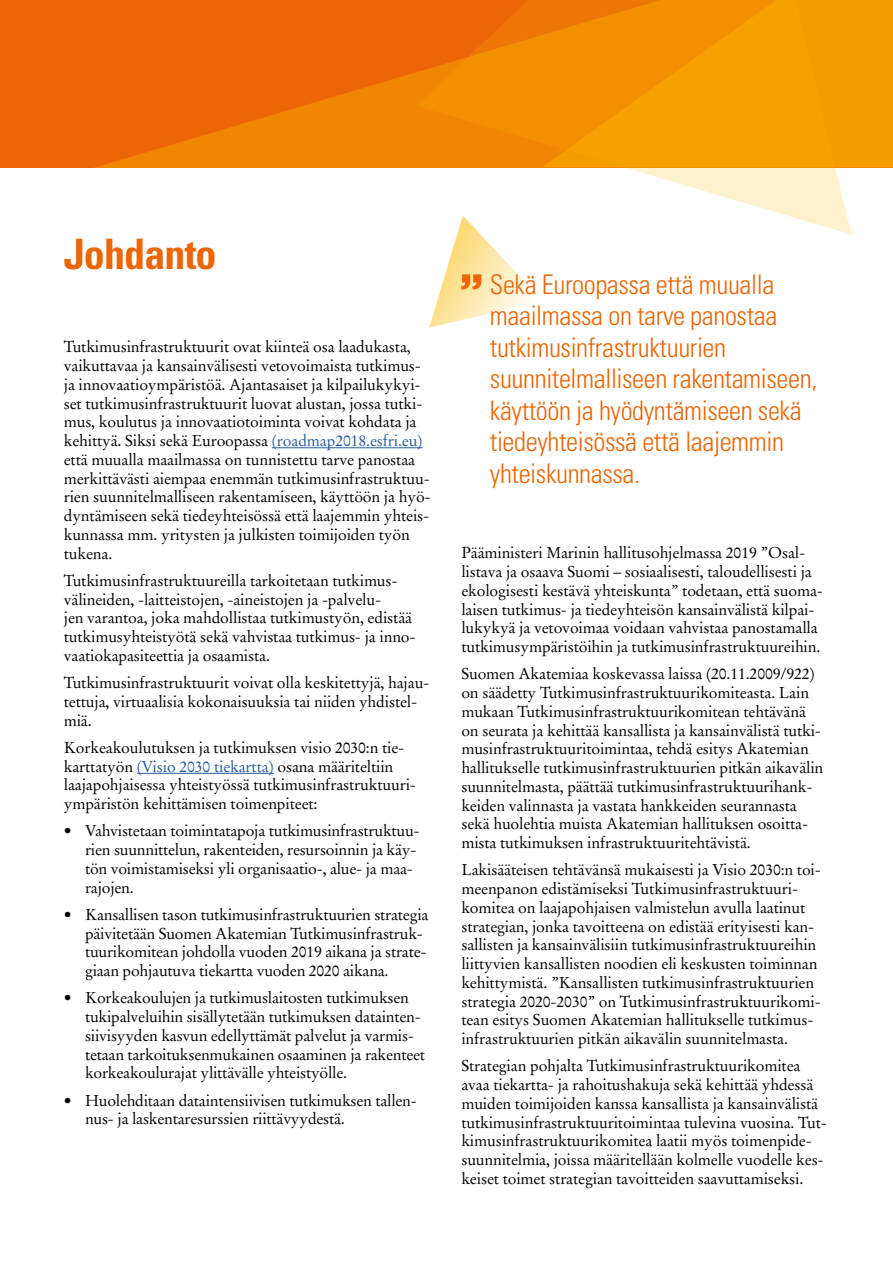
<style>
.page{position:relative;width:893px;height:1263px;background:#fff}
.page>*{position:absolute;margin:0;border:0;box-sizing:border-box;transform-origin:0 0}
.t1{font:700 condensed 42px "Univers LT Std";letter-spacing:-.02em;color:#ec6608}
.t2{font:300 condensed 27px/31.5px "Univers LT Std";letter-spacing:-.015em;color:#ec6608}
.t3{font:15.75px/18.8px "Stempel Garamond LT Std";letter-spacing:-.01em;color:#000}
.s1{color:#275b9b}
</style>
<div class="page">
<hr style="left:272px;top:447px;width:151px;height:1px;background:#275b9b">
<hr style="left:137px;top:773px;width:137px;height:1px;background:#275b9b">
<svg style="left:0;top:0;width:417px;height:167px;background:#ed6c06"></svg>
<div style="left:851px;top:0;width:42px;height:167px;background:#f59c00"></div>
<svg style="left:417px;top:0;width:434px;height:235px"></svg>
<svg style="left:429px;top:216px;width:114px;height:112px"></svg>
<h1 class="t1" style="left:64px;top:228px;width:154px">Johdanto</h1>
<p class="t3" style="left:64px;top:338px;width:368px">Tutkimusinfrastruktuurit ovat kiinteä osa laadukasta, vaikuttavaa ja kansainvälisesti vetovoimaista tutkimus&shy;ja innovaatioympäristöä. Ajantasaiset ja kilpailukykyi&shy;set tutkimusinfrastruktuurit luovat alustan, jossa tutki&shy;mus, koulutus ja innovaatiotoiminta voivat kohdata ja kehittyä. Siksi sekä Euroopassa <span class="s1">(roadmap2018.esfri.eu) </span>että muualla maailmassa on tunnistettu tarve panostaa merkittävästi aiempaa enemmän tutkimusinfrastruktuu&shy;rien suunnitelmalliseen rakentamiseen, käyttöön ja hyö&shy;dyntämiseen sekä tiedeyhteisössä että laajemmin yhteis&shy;kunnassa mm. yritysten ja julkisten toimijoiden työn tukena.</p>
<p class="t3" style="left:64px;top:571px;width:353px">Tutkimusinfrastruktuureilla tarkoitetaan tutkimus&shy;välineiden, -laitteistojen, -aineistojen ja -palvelu-<br>jen varantoa, joka mahdollistaa tutkimustyön, edistää tutkimusyhteistyötä sekä vahvistaa tutkimus- ja inno&shy;vaatiokapasiteettia ja osaamista.</p>
<p class="t3" style="left:64px;top:673px;width:367px">Tutkimusinfrastruktuurit voivat olla keskitettyjä, hajau&shy;tettuja, virtuaalisia kokonaisuuksia tai niiden yhdistel&shy;miä.</p>
<p class="t3" style="left:64px;top:738px;width:352px">Korkeakoulutuksen ja tutkimuksen visio 2030:n tie&shy;karttatyön <span class="s1">(Visio 2030 tiekartta)</span> osana määriteltiin laajapohjaisessa yhteistyössä tutkimusinfrastruktuuri&shy;ympäristön kehittämisen toimenpiteet:</p>
<p class="t3" style="left:85px;top:822px;width:336px;text-indent:-21px">• Vahvistetaan toimintatapoja tutkimusinfrastruktuu&shy;rien suunnittelun, rakenteiden, resursoinnin ja käy&shy;tön voimistamiseksi yli organisaatio-, alue- ja maa&shy;rajojen.</p>
<p class="t3" style="left:85px;top:905px;width:345px;text-indent:-21px">• Kansallisen tason tutkimusinfrastruktuurien strategia päivitetään Suomen Akatemian Tutkimusinfrastruk&shy;tuurikomitean johdolla vuoden 2019 aikana ja strate&shy;giaan pohjautuva tiekartta vuoden 2020 aikana.</p>
<p class="t3" style="left:85px;top:988px;width:342px;text-indent:-21px">• Korkeakoulujen ja tutkimuslaitosten tutkimuksen tukipalveluihin sisällytetään tutkimuksen datainten&shy;siivisyyden kasvun edellyttämät palvelut ja varmis&shy;tetaan tarkoituksenmukainen osaaminen ja rakenteet korkeakoulurajat ylittävälle yhteistyölle.</p>
<p class="t3" style="left:85px;top:1091px;width:333px;text-indent:-21px">• Huolehditaan dataintensiivisen tutkimuksen tallen&shy;nus- ja laskentaresurssien riittävyydestä.</p>
<h2 class="t2" style="left:490px;top:268px;width:329px">Sekä Euroopassa että muualla maailmassa on tarve panostaa tutkimusinfrastruktuurien suunnitelmalliseen rakentamiseen, käyttöön ja hyödyntämiseen sekä tiedeyhteisössä että laajemmin yhteiskunnassa.</h2>
<p class="t3" style="left:461px;top:544px;width:363px">Pääministeri Marinin hallitusohjelmassa 2019 ”Osal&shy;listava ja osaava Suomi – sosiaalisesti, taloudellisesti ja ekologisesti kestävä yhteiskunta” todetaan, että suoma&shy;laisen tutkimus- ja tiedeyhteisön kansainvälistä kilpai&shy;lukykyä ja vetovoimaa voidaan vahvistaa panostamalla tutkimusympäristöihin ja tutkimusinfrastruktuureihin.</p>
<p class="t3" style="left:461px;top:665px;width:363px">Suomen Akatemiaa koskevassa laissa (20.11.2009/922) on säädetty Tutkimusinfrastruktuurikomiteasta. Lain mukaan Tutkimusinfrastruktuurikomitean tehtävänä on seurata ja kehittää kansallista ja kansainvälistä tutki&shy;musinfrastruktuuritoimintaa, tehdä esitys Akatemian hallitukselle tutkimusinfrastruktuurien pitkän aikavälin suunnitelmasta, päättää tutkimusinfrastruktuurihank&shy;keiden valinnasta ja vastata hankkeiden seurannasta sekä huolehtia muista Akatemian hallituksen osoitta&shy;mista tutkimuksen infrastruktuuritehtävistä.</p>
<p class="t3" style="left:461px;top:861px;width:361px">Lakisääteisen tehtävänsä mukaisesti ja Visio 2030:n toi&shy;meenpanon edistämiseksi Tutkimusinfrastruktuuri&shy;komitea on laajapohjaisen valmistelun avulla laatinut strategian, jonka tavoitteena on edistää erityisesti kan&shy;sallisten ja kansainvälisiin tutkimusinfrastruktuureihin liittyvien kansallisten noodien eli keskusten toiminnan kehittymistä. ”Kansallisten tutkimusinfrastruktuurien strategia 2020-2030” on Tutkimusinfrastruktuurikomi&shy;tean esitys Suomen Akatemian hallitukselle tutkimus&shy;infrastruktuurien pitkän aikavälin suunnitelmasta.</p>
<p class="t3" style="left:461px;top:1056px;width:367px">Strategian pohjalta Tutkimusinfrastruktuurikomitea avaa tiekartta- ja rahoitushakuja sekä kehittää yhdessä muiden toimijoiden kanssa kansallista ja kansainvälistä tutkimusinfrastruktuuritoimintaa tulevina vuosina. Tut&shy;kimusinfrastruktuurikomitea laatii myös toimenpide&shy;suunnitelmia, joissa määritellään kolmelle vuodelle kes&shy;keiset toimet strategian tavoitteiden saavuttamiseksi.</p>
</div>
